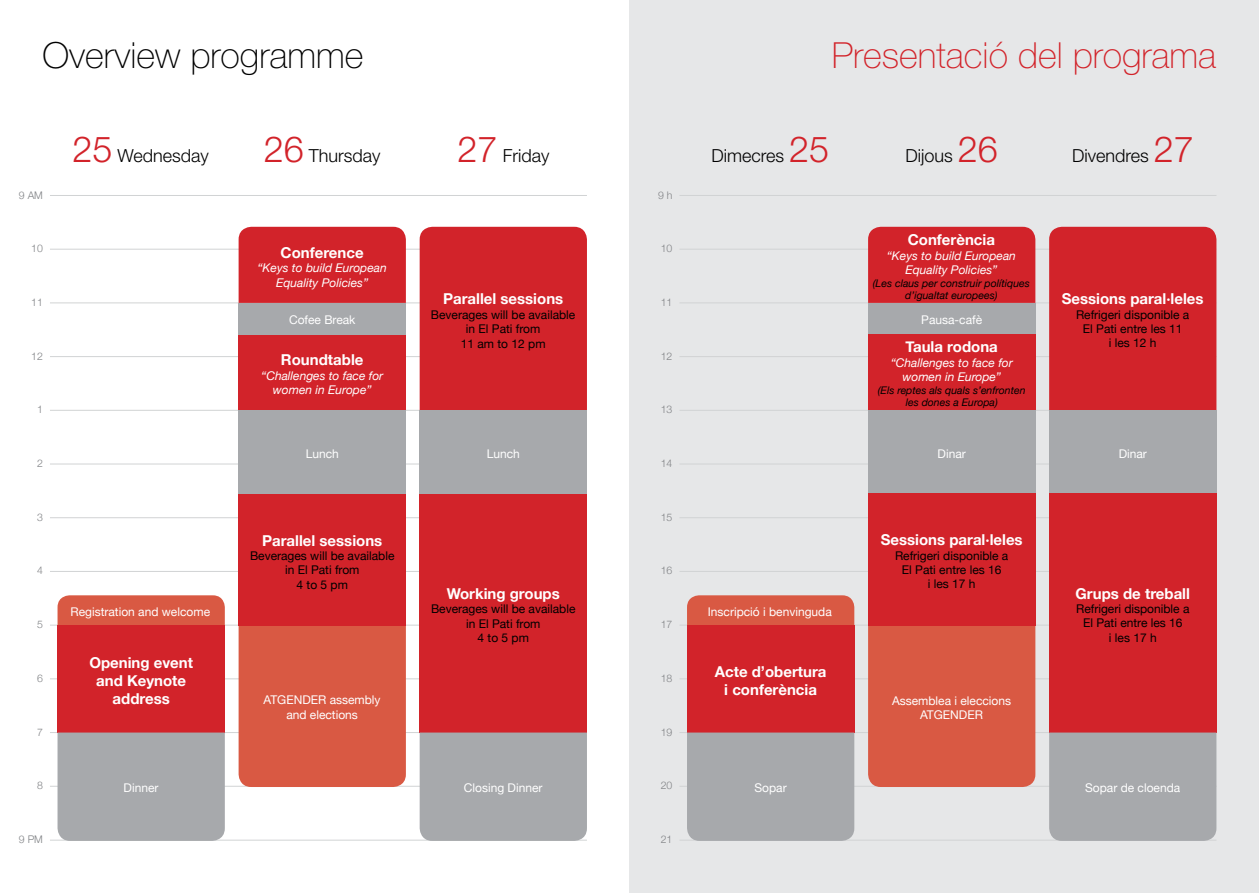
<style>
.page{position:relative;width:1259px;height:893px;background:#fff}
.page>*{position:absolute;margin:0;border:0;box-sizing:border-box;transform-origin:0 0}
.t1{font:100 36px "Helvetica Neue LT Std";color:#d2232a}
.t2{font:100 36px "Helvetica Neue LT Std";color:#000}
.t3{font:300 18px "Helvetica Neue LT Std";color:#000}
.t4{font:700 15px/18px "Helvetica Neue";color:#fff;text-align:center}
.t5{font:12px/14.4px "Helvetica Neue";color:#000;text-align:center}
.t6{font:12px/14.4px "Helvetica Neue";color:#fff;text-align:center}
.t7{font:italic 12px/14.4px "Helvetica Neue";color:#fff;text-align:center}
.t8{font:italic 10.5px/12.6px "Helvetica Neue";color:#000;text-align:center}
.t9{font:300 10.5px "Helvetica Neue";color:#808285}
.s1{font-size:36px;color:#d2232a}
</style>
<div class="page">
<div style="left:629px;top:0;width:630px;height:893px;background:#e6e7e8"></div>
<hr style="left:679px;top:249px;width:537px;height:1px;background:#d1d3d4">
<hr style="left:50px;top:249px;width:537px;height:1px;background:#d1d3d4">
<hr style="left:679px;top:195px;width:537px;height:1px;background:#d1d3d4">
<hr style="left:50px;top:195px;width:537px;height:1px;background:#d1d3d4">
<hr style="left:679px;top:302px;width:537px;height:1px;background:#d1d3d4">
<hr style="left:50px;top:302px;width:537px;height:1px;background:#d1d3d4">
<hr style="left:679px;top:356px;width:537px;height:1px;background:#d1d3d4">
<hr style="left:50px;top:356px;width:537px;height:1px;background:#d1d3d4">
<hr style="left:679px;top:410px;width:537px;height:1px;background:#d1d3d4">
<hr style="left:50px;top:410px;width:537px;height:1px;background:#d1d3d4">
<hr style="left:679px;top:464px;width:537px;height:1px;background:#d1d3d4">
<hr style="left:50px;top:464px;width:537px;height:1px;background:#d1d3d4">
<hr style="left:679px;top:517px;width:537px;height:1px;background:#d1d3d4">
<hr style="left:50px;top:517px;width:537px;height:1px;background:#d1d3d4">
<hr style="left:679px;top:571px;width:537px;height:1px;background:#d1d3d4">
<hr style="left:50px;top:571px;width:537px;height:1px;background:#d1d3d4">
<hr style="left:679px;top:625px;width:537px;height:1px;background:#d1d3d4">
<hr style="left:50px;top:625px;width:537px;height:1px;background:#d1d3d4">
<hr style="left:679px;top:678px;width:537px;height:1px;background:#d1d3d4">
<hr style="left:50px;top:678px;width:537px;height:1px;background:#d1d3d4">
<hr style="left:679px;top:732px;width:537px;height:1px;background:#d1d3d4">
<hr style="left:50px;top:732px;width:537px;height:1px;background:#d1d3d4">
<hr style="left:679px;top:786px;width:537px;height:1px;background:#d1d3d4">
<hr style="left:50px;top:786px;width:537px;height:1px;background:#d1d3d4">
<hr style="left:679px;top:840px;width:537px;height:1px;background:#d1d3d4">
<hr style="left:50px;top:840px;width:537px;height:1px;background:#d1d3d4">
<div style="left:687px;top:595px;width:167px;height:30px;background:#d95943"></div>
<div style="left:58px;top:595px;width:167px;height:30px;background:#d95943"></div>
<div style="left:687px;top:625px;width:167px;height:107px;background:#d2232a"></div>
<div style="left:58px;top:625px;width:167px;height:107px;background:#d2232a"></div>
<div style="left:868px;top:227px;width:167px;height:76px;background:#d2232a"></div>
<div style="left:239px;top:227px;width:167px;height:76px;background:#d2232a"></div>
<div style="left:868px;top:334px;width:167px;height:76px;background:#d2232a"></div>
<div style="left:239px;top:334px;width:167px;height:76px;background:#d2232a"></div>
<div style="left:868px;top:625px;width:167px;height:162px;background:#d95943"></div>
<div style="left:239px;top:625px;width:167px;height:162px;background:#d95943"></div>
<div style="left:868px;top:493px;width:167px;height:132px;background:#d2232a"></div>
<div style="left:239px;top:494px;width:167px;height:131px;background:#d2232a"></div>
<div style="left:1049px;top:493px;width:167px;height:239px;background:#d2232a"></div>
<div style="left:420px;top:494px;width:167px;height:238px;background:#d2232a"></div>
<div style="left:1049px;top:227px;width:167px;height:183px;background:#d2232a"></div>
<div style="left:420px;top:227px;width:167px;height:183px;background:#d2232a"></div>
<div style="left:868px;top:303px;width:167px;height:31px;background:#a7a9ac"></div>
<div style="left:239px;top:303px;width:167px;height:31px;background:#a7a9ac"></div>
<div style="left:868px;top:410px;width:167px;height:83px;background:#a7a9ac"></div>
<div style="left:239px;top:410px;width:167px;height:84px;background:#a7a9ac"></div>
<div style="left:420px;top:410px;width:167px;height:84px;background:#a7a9ac"></div>
<div style="left:1049px;top:410px;width:167px;height:83px;background:#a7a9ac"></div>
<div style="left:687px;top:732px;width:167px;height:109px;background:#a7a9ac"></div>
<div style="left:58px;top:732px;width:167px;height:109px;background:#a7a9ac"></div>
<div style="left:1049px;top:732px;width:167px;height:109px;background:#a7a9ac"></div>
<div style="left:420px;top:732px;width:167px;height:109px;background:#a7a9ac"></div>
<h1 class="t2" style="left:43px;top:35px;width:322px">Overview programme</h1>
<h1 class="t1" style="left:832px;top:35px;width:386px">Presentació del programa</h1>
<p class="t9" style="left:19px;top:186px;width:25px">9 AM</p>
<h2 class="t3" style="left:73px;top:145px;width:138px"><span class="s1">25</span> Wednesday</h2>
<h2 class="t3" style="left:264px;top:145px;width:118px"><span class="s1">26</span> Thursday</h2>
<h2 class="t3" style="left:457px;top:145px;width:93px"><span class="s1">27</span> Friday</h2>
<h2 class="t3" style="left:711px;top:145px;width:119px">Dimecres <span class="s1">25</span></h2>
<h2 class="t3" style="left:905px;top:145px;width:94px">Dijous <span class="s1">26</span></h2>
<h2 class="t3" style="left:1072px;top:145px;width:123px">Divendres <span class="s1">27</span></h2>
<p class="t9" style="left:658px;top:186px;width:16px">9 h</p>
<p class="t9" style="left:31px;top:240px;width:13px">10</p>
<p class="t9" style="left:31px;top:294px;width:13px">11</p>
<p class="t9" style="left:31px;top:347px;width:13px">12</p>
<p class="t9" style="left:37px;top:401px;width:7px">1</p>
<p class="t4" style="left:907px;top:231px;width:89px">Conferència</p>
<p class="t7" style="left:886px;top:249px;width:131px">“Keys to build European<br>Equality Policies”</p>
<p class="t8" style="left:873px;top:277px;width:158px">(Les claus per construir polítiques d’igualtat europees)</p>
<p class="t9" style="left:661px;top:240px;width:13px">10</p>
<p class="t4" style="left:280px;top:244px;width:85px">Conference</p>
<p class="t7" style="left:257px;top:261px;width:131px">“Keys to build European<br>Equality Policies”</p>
<p class="t4" style="left:443px;top:290px;width:122px">Parallel sessions</p>
<p class="t5" style="left:431px;top:308px;width:146px">Beverages will be available in El Pati from<br>11 am to 12 pm</p>
<p class="t9" style="left:661px;top:294px;width:13px">11</p>
<p class="t6" style="left:289px;top:313px;width:68px">Cofee Break</p>
<p class="t6" style="left:921px;top:313px;width:62px">Pausa-cafè</p>
<p class="t4" style="left:905px;top:338px;width:94px">Taula rodona</p>
<p class="t7" style="left:890px;top:356px;width:124px">“Challenges to face for women in Europe”</p>
<p class="t8" style="left:878px;top:384px;width:149px">(Els reptes als quals s’enfronten les dones a Europa)</p>
<p class="t9" style="left:661px;top:347px;width:13px">12</p>
<p class="t4" style="left:281px;top:351px;width:84px">Roundtable</p>
<p class="t7" style="left:261px;top:369px;width:124px">“Challenges to face for women in Europe”</p>
<p class="t9" style="left:661px;top:401px;width:13px">13</p>
<p class="t4" style="left:1061px;top:290px;width:143px">Sessions paral·leles</p>
<p class="t5" style="left:1076px;top:308px;width:115px">Refrigeri disponible a<br>El Pati entre les 11<br>i les 12 h</p>
<p class="t9" style="left:37px;top:455px;width:7px">2</p>
<p class="t6" style="left:306px;top:447px;width:35px">Lunch</p>
<p class="t6" style="left:487px;top:447px;width:35px">Lunch</p>
<p class="t6" style="left:937px;top:447px;width:30px">Dinar</p>
<p class="t6" style="left:1118px;top:447px;width:30px">Dinar</p>
<p class="t9" style="left:661px;top:455px;width:13px">14</p>
<p class="t9" style="left:37px;top:508px;width:7px">3</p>
<p class="t9" style="left:661px;top:508px;width:13px">15</p>
<p class="t9" style="left:37px;top:562px;width:7px">4</p>
<p class="t9" style="left:37px;top:616px;width:7px">5</p>
<p class="t4" style="left:262px;top:532px;width:122px">Parallel sessions</p>
<p class="t5" style="left:250px;top:549px;width:146px">Beverages will be available in El Pati from<br>4 to 5 pm</p>
<p class="t9" style="left:661px;top:562px;width:13px">16</p>
<p class="t4" style="left:447px;top:585px;width:115px">Working groups</p>
<p class="t5" style="left:431px;top:603px;width:146px">Beverages will be available in El Pati from<br>4 to 5 pm</p>
<p class="t6" style="left:70px;top:605px;width:141px">Registration and welcome</p>
<p class="t6" style="left:708px;top:605px;width:126px">Inscripció i benvinguda</p>
<p class="t9" style="left:661px;top:616px;width:13px">17</p>
<p class="t4" style="left:880px;top:531px;width:143px">Sessions paral·leles</p>
<p class="t5" style="left:895px;top:549px;width:115px">Refrigeri disponible a<br>El Pati entre les 16<br>i les 17 h</p>
<p class="t4" style="left:1075px;top:585px;width:116px">Grups de treball</p>
<p class="t5" style="left:1076px;top:602px;width:115px">Refrigeri disponible a<br>El Pati entre les 16<br>i les 17 h</p>
<p class="t9" style="left:37px;top:670px;width:7px">6</p>
<p class="t4" style="left:89px;top:654px;width:105px">Opening event and Keynote address</p>
<p class="t6" style="left:264px;top:694px;width:118px">ATGENDER assembly and elections</p>
<p class="t9" style="left:661px;top:670px;width:13px">18</p>
<p class="t4" style="left:715px;top:663px;width:113px">Acte d’obertura i conferència</p>
<p class="t6" style="left:892px;top:694px;width:121px">Assemblea i eleccions<br>ATGENDER</p>
<p class="t9" style="left:37px;top:723px;width:7px">7</p>
<p class="t9" style="left:661px;top:723px;width:13px">19</p>
<p class="t9" style="left:37px;top:777px;width:7px">8</p>
<p class="t9" style="left:661px;top:777px;width:13px">20</p>
<p class="t6" style="left:124px;top:782px;width:36px">Dinner</p>
<p class="t6" style="left:464px;top:782px;width:80px">Closing Dinner</p>
<p class="t6" style="left:754px;top:782px;width:34px">Sopar</p>
<p class="t6" style="left:1085px;top:782px;width:97px">Sopar de cloenda</p>
<p class="t9" style="left:19px;top:831px;width:25px">9 PM</p>
<p class="t9" style="left:661px;top:831px;width:13px">21</p>
</div>
